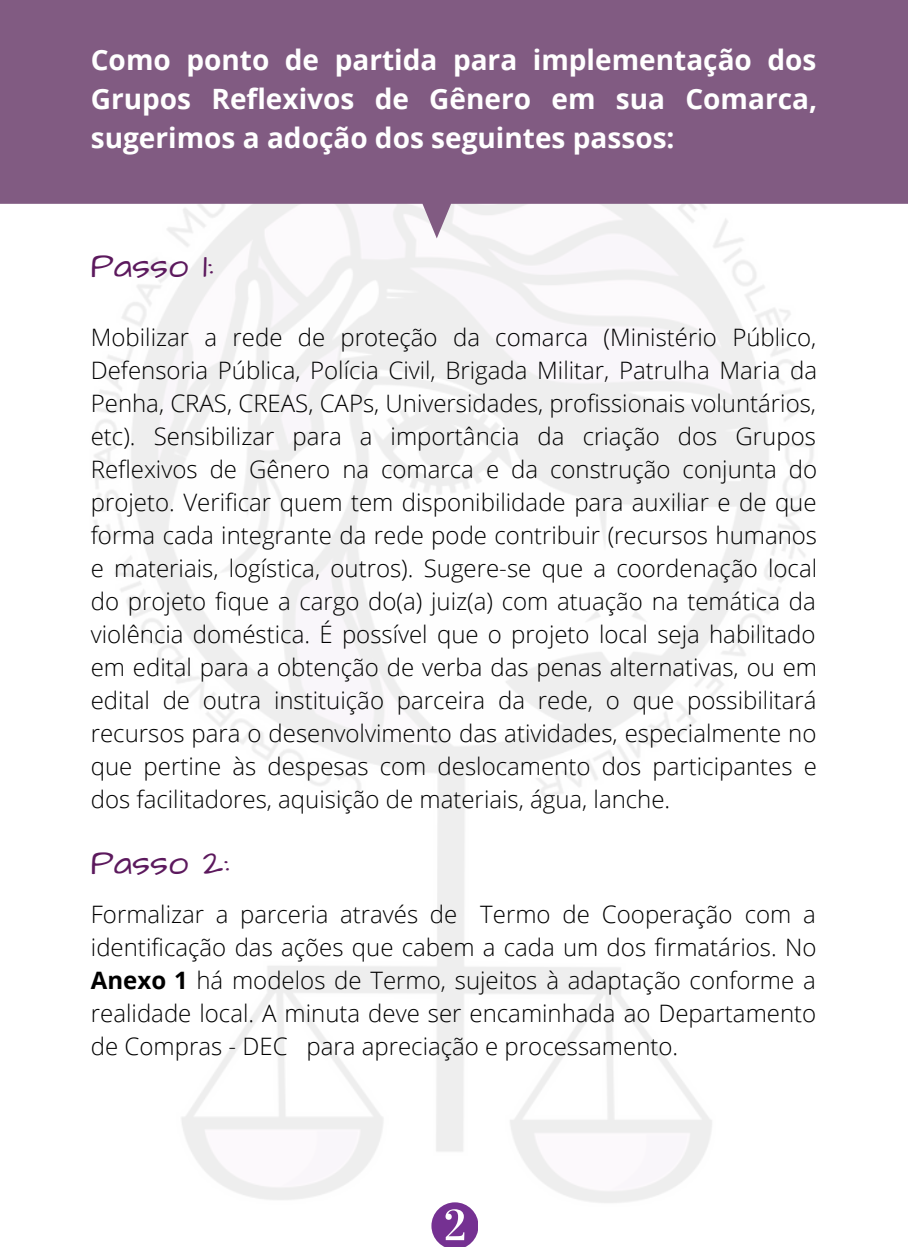
<style>
.page{position:relative;width:908px;height:1247px;background:#fff}
.page>*{position:absolute;margin:0;border:0;box-sizing:border-box;transform-origin:0 0}
.t1{font:36px "Architects Daughter";color:#5c195d}
.t2{font:700 28px/39px "Open Sans";color:#fff;text-align:justify}
.t3{font:300 24px/33px "Open Sans";color:#000;text-align:justify}
.s1{font-weight:700}
</style>
<div class="page">
<svg style="left:0;top:0;width:908px;height:238px;background:#927193"></svg>
<svg style="left:431px;top:1202px;width:47px;height:44px"></svg>
<p class="t2" style="left:91px;top:40px;width:727px">Como ponto de partida para implementação dos Grupos Reflexivos de Gênero em sua Comarca, sugerimos a adoção dos seguintes passos:</p>
<h1 class="t1" style="left:91px;top:241px;width:124px">Passo 1:</h1>
<p class="t3" style="left:91px;top:320px;width:727px">Mobilizar a rede de proteção da comarca (Ministério Público, Defensoria Pública, Polícia Civil, Brigada Militar, Patrulha Maria da Penha, CRAS, CREAS, CAPs, Universidades, profissionais voluntários, etc). Sensibilizar para a importância da criação dos Grupos Reflexivos de Gênero na comarca e da construção conjunta do projeto. Verificar quem tem disponibilidade para auxiliar e de que forma cada integrante da rede pode contribuir (recursos humanos e materiais, logística, outros). Sugere-se que a coordenação local do projeto fique a cargo do(a) juiz(a) com atuação na temática da violência doméstica. É possível que o projeto local seja habilitado em edital para a obtenção de verba das penas alternativas, ou em edital de outra instituição parceira da rede, o que possibilitará recursos para o desenvolvimento das atividades, especialmente no que pertine às despesas com deslocamento dos participantes e dos facilitadores, aquisição de materiais, água, lanche.</p>
<h1 class="t1" style="left:91px;top:838px;width:140px">Passo 2:</h1>
<p class="t3" style="left:91px;top:897px;width:727px">Formalizar a parceria através de Termo de Cooperação com a identificação das ações que cabem a cada um dos firmatários. No <span class="s1">Anexo 1</span> há modelos de Termo, sujeitos à adaptação conforme a realidade local. A minuta deve ser encaminhada ao Departamento de Compras - DEC para apreciação e processamento.</p>
</div>
